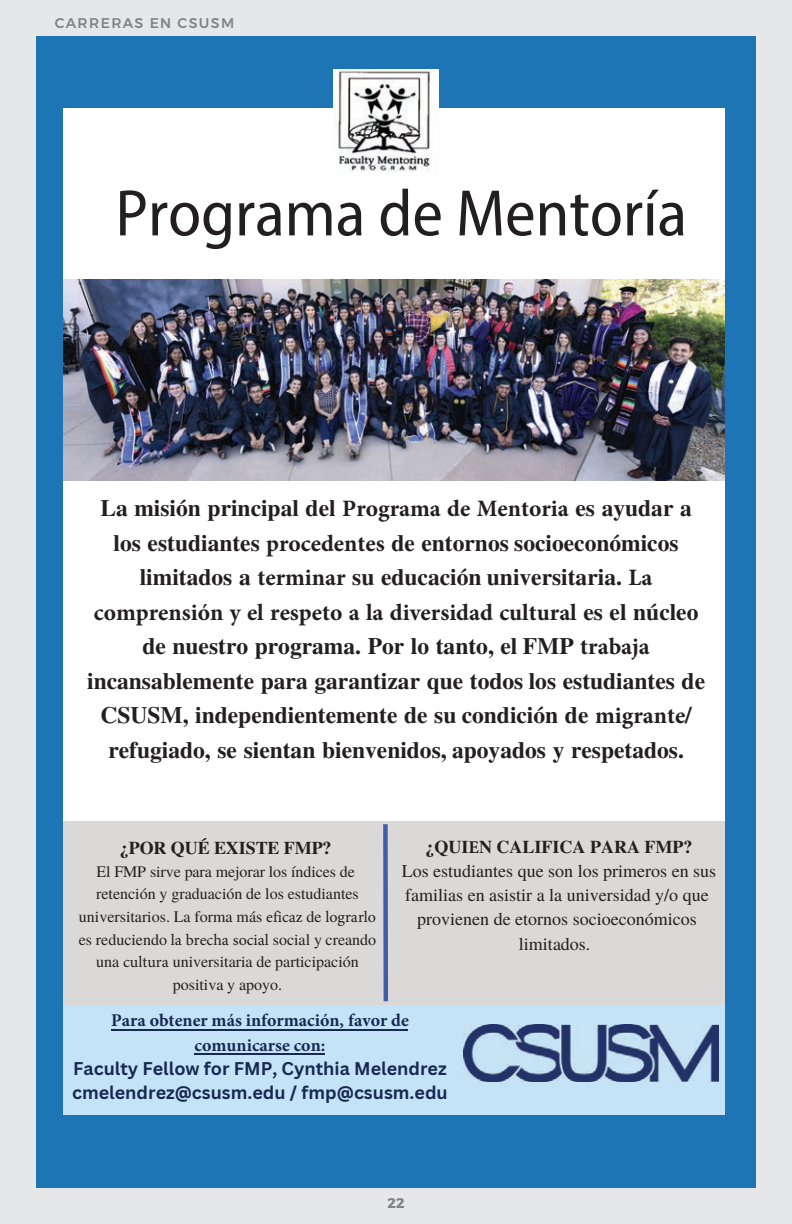
<style>
.page{position:relative;width:792px;height:1224px;background:#e6e7e9}
.page>*{position:absolute;margin:0;border:0;box-sizing:border-box;transform-origin:0 0}
.t1{font:semi-condensed 66.2px "Myriad Pro";color:#231f20}
.t2{font:700 23.4px/34.6px "Te X Gyre Termes";color:#231f20;text-align:center}
.t3{font:18px/24.4px "Te X Gyre Termes";color:#231f20;text-align:center}
.t4{font:700 18px/24.2px "Canva Sans";color:#172952;text-align:center}
.t5{font:700 18px "Te X Gyre Termes";letter-spacing:-.005em;color:#231f20}
.t6{font:16px/22.6px "Te X Gyre Termes";color:#231f20;text-align:center}
.Pg_Header_Identity_S{font:500 14px "Montserrat";letter-spacing:.1em;color:#808285}
.t7{font:700 14px "Montserrat";color:#808285}
.s1{font-family:"Minion Pro"}
.s2{font-weight:700}
.s3{font-family:"Minion Pro";font-weight:700}
</style>
<div class="page">
<div style="left:36px;top:36px;width:720px;height:1152px;background:#1e75b5"></div>
<div style="left:63px;top:108px;width:662px;height:981px;background:#fff"></div>
<img style="left:333px;top:70px;width:105px;height:102px">
<div style="left:63px;top:821px;width:662px;height:283px;background:#dad9d8"></div>
<div style="left:63px;top:1005px;width:662px;height:110px;background:#c4e3f6"></div>
<img style="left:464px;top:1024px;width:255px;height:57px">
<hr style="left:195px;top:1054px;width:130px;height:1px;background:#172952">
<hr style="left:112px;top:1029px;width:296px;height:2px;background:#172952">
<div style="left:383px;top:824px;width:5px;height:177px;background:#415daa"></div>
<img style="left:63px;top:279px;width:662px;height:201px">
<p class="Pg_Header_Identity_S" style="left:55px;top:12px;width:181px">CARRERAS EN CSUSM</p>
<p class="t1" style="left:115px;top:173px;width:573px">Programa de Mentoría</p>
<p class="t2" style="left:87px;top:490px;width:619px">La misión principal del <span class="s1">Programa de Mentoria</span> es ayudar a los estudiantes <span class="s1">procedentes</span> de entornos socioeconómicos limitados a <span class="s1">terminar</span> su educación universitaria. <span class="s1">La comprensión y el respeto a la diversidad cultural</span> es el núcleo de nuestro programa. Por lo tanto, el FMP <span class="s1">trabaja </span>incansablemente para garantizar que todos los estudiantes de CSUSM, independientemente de su condición de <span class="s1">migrante</span>/ refugiado, se sientan bienvenidos, apoyados y respetados.</p>
<p class="t5" style="left:120px;top:834px;width:213px">¿POR QUÉ EXISTE FMP?</p>
<p class="t6" style="left:79px;top:859px;width:299px">El FMP sirve para mejorar los índices de retención y graduación de los estudiantes universitarios. La forma más <span class="s1">eficaz</span> de <span class="s1">lograrlo </span>es reduciendo <span class="s1">la brecha social</span> social y creando una <span class="s1">cultura</span> universitaria de participación positiva y apoyo.</p>
<p class="t3" style="left:402px;top:834px;width:316px"><span class="s2">¿QUI</span><span class="s3">E</span><span class="s2">N CALIFICA PARA FMP?<br></span>Los estudiantes que son los primeros en sus familias en asistir a la universidad y/o que provienen de etornos socioeconómicos limitados.</p>
<p class="t4" style="left:72px;top:1008px;width:377px"><span class="s1">Para obtener más información, favor de comunicarse con:<br></span>Faculty Fellow for FMP, Cynthia Melendrez cmelendrez@csusm.edu / fmp@csusm.edu</p>
<p class="t7" style="left:388px;top:1192px;width:18px">22</p>
</div>
